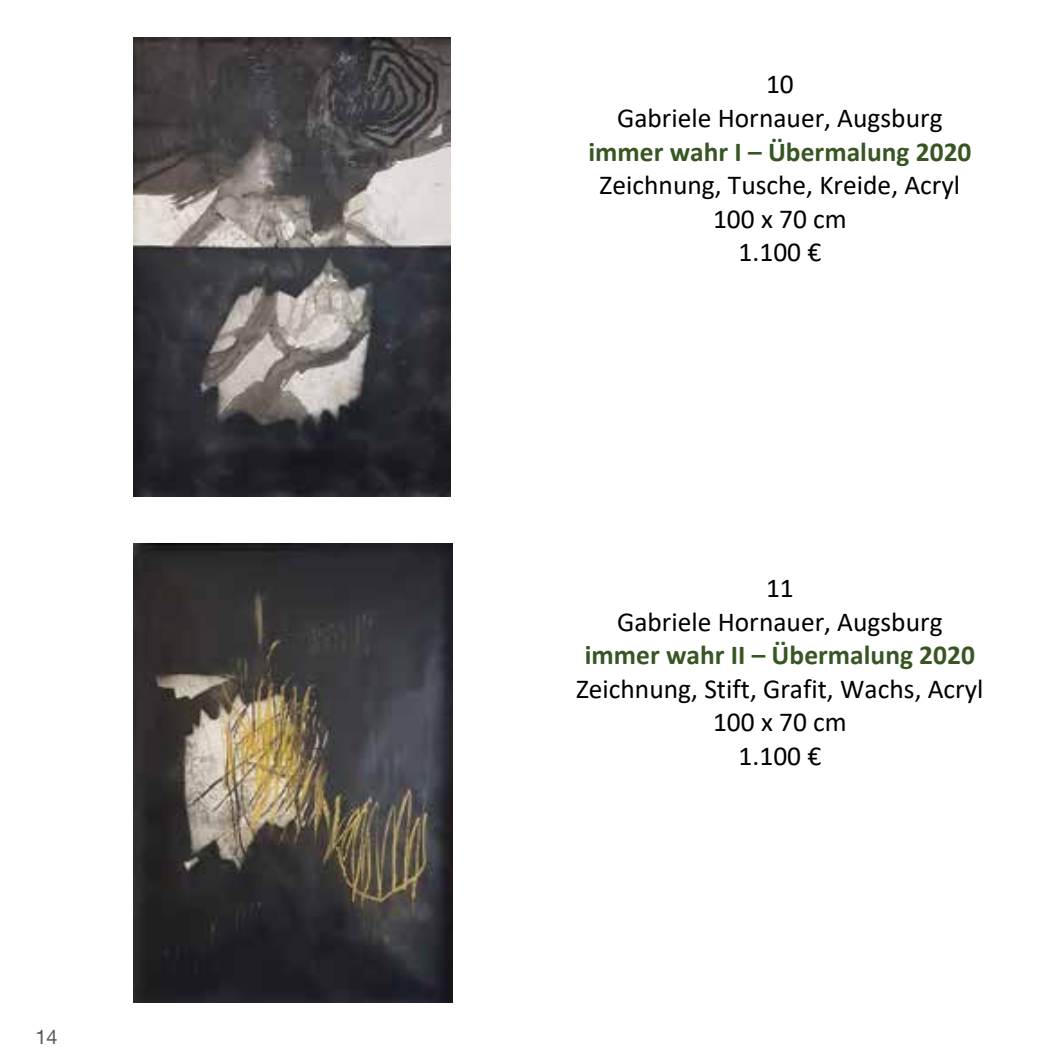
<style>
.page{position:relative;width:1063px;height:1063px;background:#fff}
.page>*{position:absolute;margin:0;border:0;box-sizing:border-box;transform-origin:0 0}
.t1{font:27.5px/33.5px "Calibri";color:#000;text-align:center}
.t2{font:700 27.5px "Calibri";color:#385623}
.t3{font:20px "Helvetica Neue";color:#575756}
</style>
<div class="page">
<img style="left:133px;top:543px;width:320px;height:460px">
<img style="left:133px;top:37px;width:318px;height:460px">
<p class="t3" style="left:35px;top:1025px;width:24px">14</p>
<p class="t1" style="left:617px;top:67px;width:327px">10<br>Gabriele Hornauer, Augsburg</p>
<p class="t2" style="left:588px;top:132px;width:385px">immer wahr I – Übermalung 2020</p>
<p class="t1" style="left:600px;top:167px;width:362px">Zeichnung, Tusche, Kreide, Acryl<br>100 x 70 cm<br>1.100 €</p>
<p class="t1" style="left:617px;top:570px;width:327px">11<br>Gabriele Hornauer, Augsburg</p>
<p class="t2" style="left:585px;top:635px;width:392px">immer wahr II – Übermalung 2020</p>
<p class="t1" style="left:576px;top:671px;width:409px">Zeichnung, Stift, Grafit, Wachs, Acryl<br>100 x 70 cm<br>1.100 €</p>
</div>
